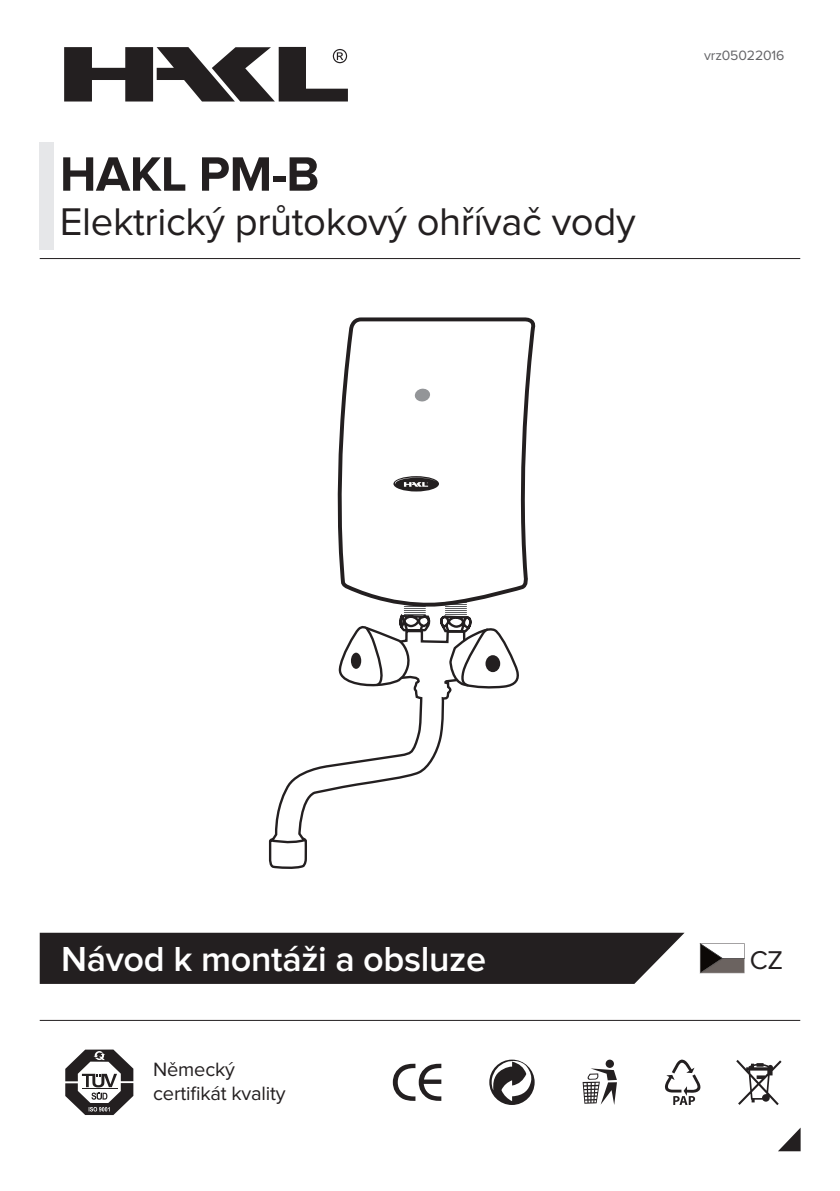
<style>
.page{position:relative;width:840px;height:1191px;background:#fff}
.page>*{position:absolute;margin:0;border:0;box-sizing:border-box;transform-origin:0 0}
.t1{font:700 50px "Proxima Nova";letter-spacing:-.01em;color:#231f20}
.t2{font:40px "Proxima Nova";letter-spacing:-.01em;color:#231f20}
.t3{font:600 36px "Proxima Nova";letter-spacing:-.01em;color:#fff}
.t4{font:26.6px "Proxima Nova";color:#231f20}
.t5{font:20px/24px "Proxima Nova";letter-spacing:-.01em;color:#231f20}
.t6{font:14px "Proxima Nova";letter-spacing:-.01em;color:#636366}
</style>
<div class="page">
<svg style="left:40px;top:932px;width:644px;height:52px;background:#2e2a2b"></svg>
<svg style="left:64px;top:47px;width:284px;height:54px"></svg>
<hr style="left:40px;top:258px;width:759px;height:1px;background:#231f20">
<div style="left:40px;top:142px;width:14px;height:107px;background:#e6e7e9"></div>
<svg style="left:337px;top:317px;width:197px;height:282px"></svg>
<svg style="left:414px;top:388px;width:16px;height:14px"></svg>
<div style="left:393px;top:476px;width:46px;height:15px;background:#231f20;border-radius:50%"></div>
<svg style="left:394px;top:477px;width:42px;height:10px"></svg>
<svg style="left:268px;top:690px;width:184px;height:179px"></svg>
<svg style="left:338px;top:599px;width:181px;height:91px"></svg>
<svg style="left:736px;top:1060px;width:45px;height:45px"></svg>
<svg style="left:392px;top:1063px;width:49px;height:37px"></svg>
<svg style="left:489px;top:1059px;width:45px;height:46px"></svg>
<div style="left:605px;top:1059px;width:8px;height:9px;background:#231f20;border-radius:50%"></div>
<svg style="left:582px;top:1068px;width:34px;height:37px"></svg>
<svg style="left:665px;top:1059px;width:35px;height:46px"></svg>
<svg style="left:65px;top:1049px;width:68px;height:66px"></svg>
<hr style="left:40px;top:1020px;width:759px;height:1px;background:#231f20">
<svg style="left:778px;top:1128px;width:22px;height:23px"></svg>
<svg style="left:699px;top:943px;width:45px;height:30px"></svg>
<p class="t1" style="left:60px;top:151px;width:261px">HAKL PM-B</p>
<p class="t2" style="left:60px;top:203px;width:577px">Elektrický průtokový ohřívač vody</p>
<p class="t6" style="left:703px;top:49px;width:82px">vrz05022016</p>
<p class="t3" style="left:61px;top:942px;width:426px">Návod k montáži a obsluze</p>
<p class="t4" style="left:749px;top:947px;width:35px">CZ</p>
<p class="t5" style="left:153px;top:1058px;width:134px">Německý certifikát kvality</p>
</div>
